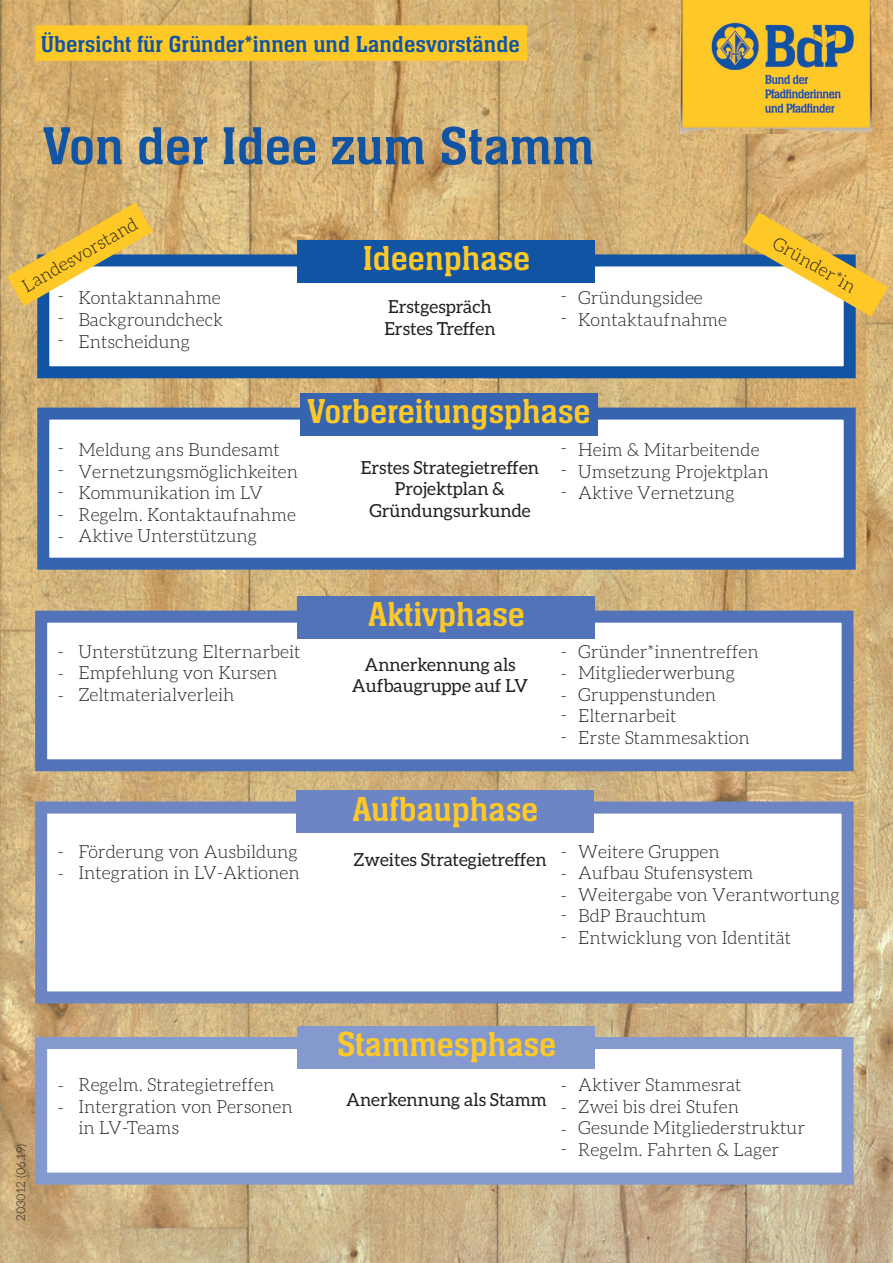
<style>
.page{position:relative;width:893px;height:1263px;background:#fff}
.page>*{position:absolute;margin:0;border:0;box-sizing:border-box;transform-origin:0 0}
.t1{font:55.5px "Immenhausen";color:#1154a3}
.t2{font:36px "Immenhausen";color:#fec827}
.t3{font:24px "Immenhausen";color:#1154a3}
.t4{font:300 18px/21.6px "Aleo";color:#231f20}
.t5{font:18px/21.6px "Aleo";color:#231f20;text-align:center}
.t6{font:300 12px "Aleo";color:#231f20}
</style>
<div class="page">
<img style="left:0;top:0;width:893px;height:1263px">
<div style="left:42px;top:1045px;width:806px;height:135px;background:#fff"></div>
<div style="left:37px;top:408px;width:819px;height:162px;background:#fff;border:12px solid #3764b0"></div>
<div style="left:43px;top:260px;width:807px;height:111px;background:#fff"></div>
<div style="left:37px;top:254px;width:819px;height:124px;border:12px solid #1154a3"></div>
<div style="left:42px;top:618px;width:806px;height:147px;background:#fff"></div>
<div style="left:35px;top:611px;width:819px;height:160px;border:12px solid #5373b9"></div>
<div style="left:35px;top:801px;width:819px;height:202px;background:#fff;border:12px solid #6d86c3"></div>
<div style="left:35px;top:1037px;width:819px;height:147px;border:12px solid #849ace"></div>
<div style="left:298px;top:240px;width:297px;height:42px;background:#1154a3"></div>
<div style="left:300px;top:393px;width:298px;height:42px;background:#3764b0"></div>
<div style="left:298px;top:596px;width:297px;height:42px;background:#5373b9"></div>
<div style="left:297px;top:790px;width:297px;height:42px;background:#6d86c3"></div>
<div style="left:298px;top:1026px;width:297px;height:42px;background:#849ace"></div>
<svg style="left:7px;top:202px;width:146px;height:104px"></svg>
<svg style="left:742px;top:213px;width:146px;height:104px"></svg>
<div style="left:36px;top:25px;width:491px;height:36px;background:#fec927"></div>
<img style="left:680px;top:0;width:192px;height:134px">
<h3 class="t3" style="left:41px;top:31px;width:481px">Übersicht für Gründer*innen und Landesvorstände</h3>
<h1 class="t1" style="left:43px;top:116px;width:553px">Von der Idee zum Stamm</h1>
<p class="t4" style="left:18px;top:278px;width:132px;rotate:-30deg">Landesvorstand</p>
<h2 class="t2" style="left:363px;top:238px;width:169px">Ideenphase</h2>
<p class="t4" style="left:78px;top:287px;width:146px">Kontaktannahme<br>Backgroundcheck<br>Entscheidung</p>
<p class="t5" style="left:384px;top:296px;width:113px;text-align:left">Erstgespräch<br>Erstes Treffen</p>
<p class="t4" style="left:578px;top:287px;width:150px">Gründungsidee<br>Kontaktaufnahme</p>
<p class="t4" style="left:58px;top:285px;width:8px;text-align:justify">- - -</p>
<p class="t4" style="left:561px;top:285px;width:8px">- -</p>
<h2 class="t2" style="left:307px;top:391px;width:285px">Vorbereitungsphase</h2>
<p class="t4" style="left:780px;top:232px;width:94px;rotate:30deg">Gründer*in</p>
<p class="t4" style="left:79px;top:439px;width:221px">Meldung ans Bundesamt<br>Vernetzungsmöglichkeiten<br>Kommunikation im LV<br>Regelm. Kontaktaufnahme<br>Aktive Unterstützung</p>
<p class="t4" style="left:58px;top:437px;width:8px;line-height:22.2px;text-align:justify">- - - - -</p>
<p class="t4" style="left:561px;top:437px;width:8px;text-align:justify">- - -</p>
<p class="t5" style="left:361px;top:456px;width:180px">Erstes Strategietreffen<br>Projektplan &amp;<br>Gründungsurkunde</p>
<p class="t4" style="left:578px;top:439px;width:192px">Heim &amp; Mitarbeitende<br>Umsetzung Projektplan<br>Aktive Vernetzung</p>
<h2 class="t2" style="left:368px;top:594px;width:158px">Aktivphase</h2>
<p class="t4" style="left:79px;top:640px;width:224px">Unterstützung Elternarbeit<br>Empfehlung von Kursen<br>Zeltmaterialverleih</p>
<p class="t4" style="left:58px;top:641px;width:8px;text-align:justify">- - -</p>
<p class="t4" style="left:561px;top:641px;width:8px;text-align:justify">- - -</p>
<p class="t4" style="left:561px;top:704px;width:8px;line-height:22px">- -</p>
<p class="t5" style="left:352px;top:653px;width:178px">Annerkennung als<br>Aufbaugruppe auf LV</p>
<p class="t4" style="left:578px;top:640px;width:182px">Gründer*innentreffen<br>Mitgliederwerbung<br>Gruppenstunden<br>Elternarbeit<br>Erste Stammesaktion</p>
<h2 class="t2" style="left:352px;top:790px;width:187px">Aufbauphase</h2>
<p class="t4" style="left:78px;top:840px;width:223px">Förderung von Ausbildung<br>Integration in LV-Aktionen</p>
<p class="t5" style="left:353px;top:848px;width:195px">Zweites Strategietreffen</p>
<p class="t4" style="left:58px;top:841px;width:8px">- -</p>
<p class="t4" style="left:561px;top:841px;width:8px;text-align:justify">- - -</p>
<p class="t4" style="left:561px;top:904px;width:8px;line-height:22px">- -</p>
<p class="t4" style="left:578px;top:840px;width:263px">Weitere Gruppen<br>Aufbau Stufensystem<br>Weitergabe von Verantwortung<br>BdP Brauchtum<br>Entwicklung von Identität</p>
<p class="t6" style="left:14px;top:1221px;width:79px;rotate:-90deg">203012 (06.19)</p>
<h2 class="t2" style="left:337px;top:1024px;width:221px">Stammesphase</h2>
<p class="t4" style="left:79px;top:1074px;width:216px">Regelm. Strategietreffen<br>Intergration von Personen in LV-Teams</p>
<p class="t4" style="left:578px;top:1074px;width:228px">Aktiver Stammesrat<br>Zwei bis drei Stufen<br>Gesunde Mitgliederstruktur<br>Regelm. Fahrten &amp; Lager</p>
<p class="t4" style="left:58px;top:1075px;width:8px">- -</p>
<p class="t4" style="left:561px;top:1075px;width:8px;text-align:justify">- - -</p>
<p class="t4" style="left:561px;top:1138px;width:8px">-</p>
<p class="t5" style="left:346px;top:1088px;width:202px">Anerkennung als Stamm</p>
</div>
